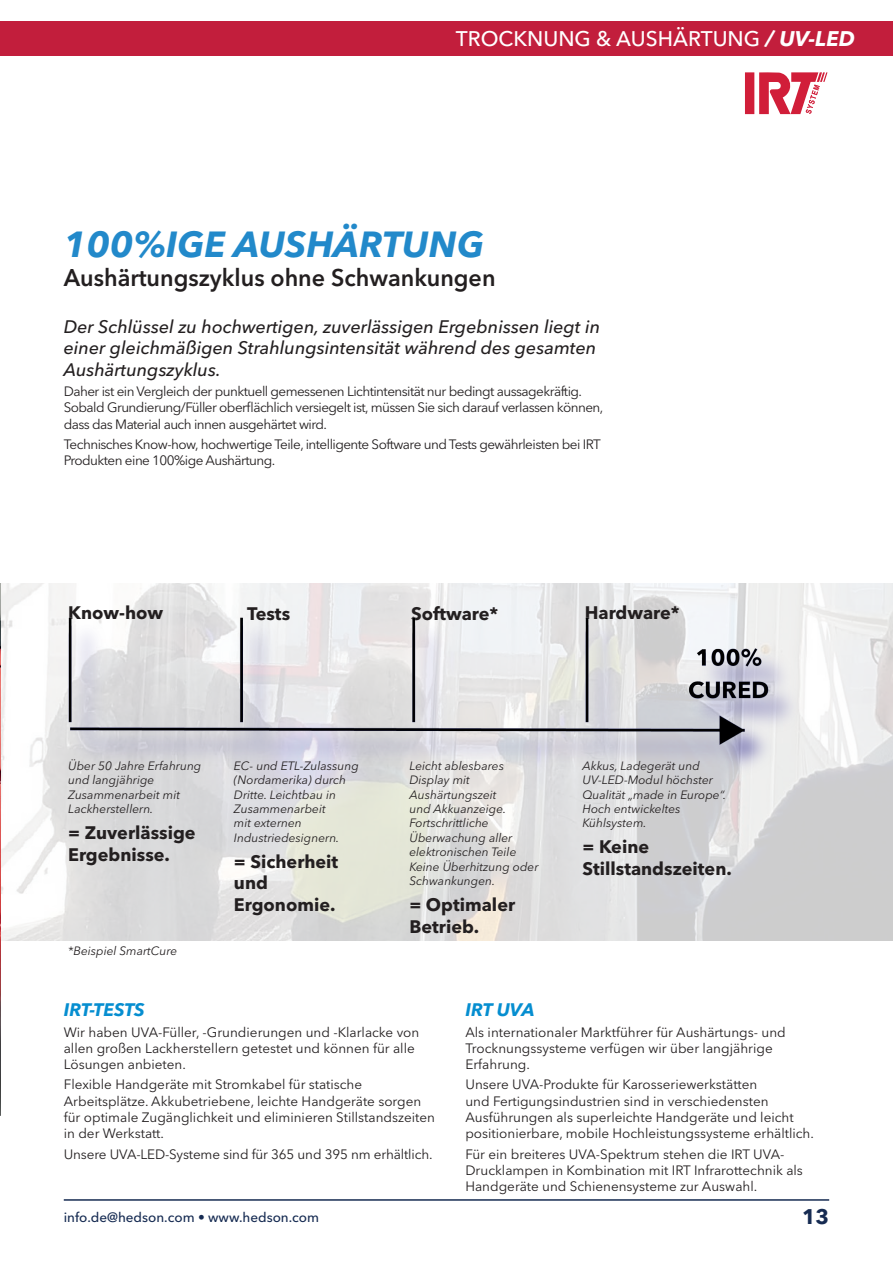
<style>
.page{position:relative;width:893px;height:1263px;background:#fff}
.page>*{position:absolute;margin:0;border:0;box-sizing:border-box;transform-origin:0 0}
.t1{font:italic 700 36px "Avenir Next LT Pro";color:#2289ca}
.t2{font:600 24px "Avenir Next LT Pro";color:#231f20}
.t3{font:500 21px "Avenir Next LT Pro";color:#fff}
.t4{font:700 21px "Avenir Next LT Pro";color:#162b52}
.t5{font:italic 500 18px/21.6px "Avenir Next LT Pro";color:#231f20}
.t6{font:700 18px/21.6px "Avenir Next LT Pro";color:#231f20}
.t7{font:italic 700 18px "Avenir Next LT Pro";color:#068ed0}
.t8{font:13.5px/16.2px "Avenir Next LT Pro";color:#231f20}
.t9{font:13.5px/16.2px "Avenir Next LT Pro";letter-spacing:-.04em;color:#231f20}
.t10{font:500 13.5px "Avenir Next LT Pro";color:#162b52}
.t11{font:italic 12px/14.4px "Avenir Next LT Pro";color:#231f20}
.s1{font-weight:700;font-style:italic}
</style>
<div class="page">
<hr style="left:64px;top:1199px;width:765px;height:2px;background:#162b52">
<div style="left:0;top:21px;width:893px;height:34px;background:#c21e3c"></div>
<div style="left:745px;top:72px;width:9px;height:42px;background:#d11e39"></div>
<svg style="left:759px;top:72px;width:68px;height:42px"></svg>
<img style="left:1px;top:584px;width:892px;height:357px">
<img style="left:64px;top:613px;width:743px;height:170px">
<img style="left:0;top:584px;width:1px;height:531px">
<h3 class="t3" style="left:456px;top:26px;width:400px">TROCKNUNG &amp; AUSHÄRTUNG <span class="s1">/ UV-LED</span></h3>
<h1 class="t1" style="left:64px;top:222px;width:422px">100%IGE AUSHÄRTUNG</h1>
<h2 class="t2" style="left:64px;top:263px;width:433px">Aushärtungszyklus ohne Schwankungen</h2>
<h3 class="t5" style="left:64px;top:315px;width:538px">Der Schlüssel zu hochwertigen, zuverlässigen Ergebnissen liegt in einer gleichmäßigen Strahlungsintensität während des gesamten<br>Aushärtungszyklus.</h3>
<p class="t9" style="left:64px;top:383px;width:541px">Daher ist ein Vergleich der punktuell gemessenen Lichtintensität nur bedingt aussagekräftig.<br>Sobald Grundierung/Füller oberflächlich versiegelt ist, müssen Sie sich darauf verlassen können, dass das Material auch innen ausgehärtet wird.</p>
<p class="t9" style="left:64px;top:436px;width:538px">Technisches Know-how, hochwertige Teile, intelligente Software und Tests gewährleisten bei IRT<br>Produkten eine 100%ige Aushärtung.</p>
<h3 class="t6" style="left:68px;top:602px;width:96px">Know-how</h3>
<h3 class="t6" style="left:247px;top:602px;width:45px">Tests</h3>
<h3 class="t6" style="left:411px;top:602px;width:89px">Software*</h3>
<h3 class="t6" style="left:585px;top:602px;width:96px">Hardware*</h3>
<p class="t11" style="left:68px;top:758px;width:135px">Über 50 Jahre Erfahrung und langjährige<br>Zusammenarbeit mit<br>Lackherstellern.</p>
<h3 class="t6" style="left:68px;top:822px;width:129px">= Zuverlässige<br>Ergebnisse.</h3>
<p class="t11" style="left:68px;top:943px;width:111px">*Beispiel SmartCure</p>
<p class="t11" style="left:234px;top:758px;width:126px">EC- und ETL-Zulassung (Nordamerika) durch<br>Dritte. Leichtbau in<br>Zusammenarbeit<br>mit externen<br>Industriedesignern.</p>
<h3 class="t6" style="left:234px;top:850px;width:106px">= Sicherheit und<br>Ergonomie.</h3>
<p class="t11" style="left:409px;top:758px;width:131px">Leicht ablesbares<br>Display mit<br>Aushärtungszeit<br>und Akkuanzeige.<br>Fortschrittliche<br>Überwachung aller elektronischen Teile<br>Keine Überhitzung oder<br>Schwankungen.</p>
<h3 class="t6" style="left:409px;top:894px;width:107px">= Optimaler<br>Betrieb.</h3>
<p class="t11" style="left:583px;top:758px;width:145px">Akkus, Ladegerät und<br>UV-LED-Modul höchster<br>Qualität „made in Europe“.<br>Hoch entwickeltes<br>Kühlsystem.</p>
<h3 class="t6" style="left:583px;top:836px;width:151px">= Keine<br>Stillstandszeiten.</h3>
<h3 class="t7" style="left:64px;top:999px;width:83px">IRT-TESTS</h3>
<p class="t8" style="left:64px;top:1024px;width:357px">Wir haben UVA-Füller, -Grundierungen und -Klarlacke von allen großen Lackherstellern getestet und können für alle<br>Lösungen anbieten.</p>
<p class="t8" style="left:64px;top:1077px;width:373px">Flexible Handgeräte mit Stromkabel für statische Arbeitsplätze. Akkubetriebene, leichte Handgeräte sorgen für optimale Zugänglichkeit und eliminieren Stillstandszeiten in der Werkstatt.</p>
<p class="t8" style="left:64px;top:1146px;width:370px">Unsere UVA-LED-Systeme sind für 365 und 395 nm erhältlich.</p>
<h3 class="t7" style="left:465px;top:999px;width:71px">IRT UVA</h3>
<p class="t8" style="left:465px;top:1024px;width:322px">Als internationaler Marktführer für Aushärtungs- und<br>Trocknungssysteme verfügen wir über langjährige<br>Erfahrung.</p>
<p class="t8" style="left:465px;top:1077px;width:350px">Unsere UVA-Produkte für Karosseriewerkstätten<br>und Fertigungsindustrien sind in verschiedensten Ausführungen als superleichte Handgeräte und leicht positionierbare, mobile Hochleistungssysteme erhältlich.</p>
<p class="t8" style="left:465px;top:1146px;width:339px">Für ein breiteres UVA-Spektrum stehen die IRT UVA-<br>Drucklampen in Kombination mit IRT Infrarottechnik als<br>Handgeräte und Schienensysteme zur Auswahl.</p>
<p class="t10" style="left:64px;top:1209px;width:257px">info.de@hedson.com • www.hedson.com</p>
<h3 class="t4" style="left:802px;top:1204px;width:29px">13</h3>
</div>
